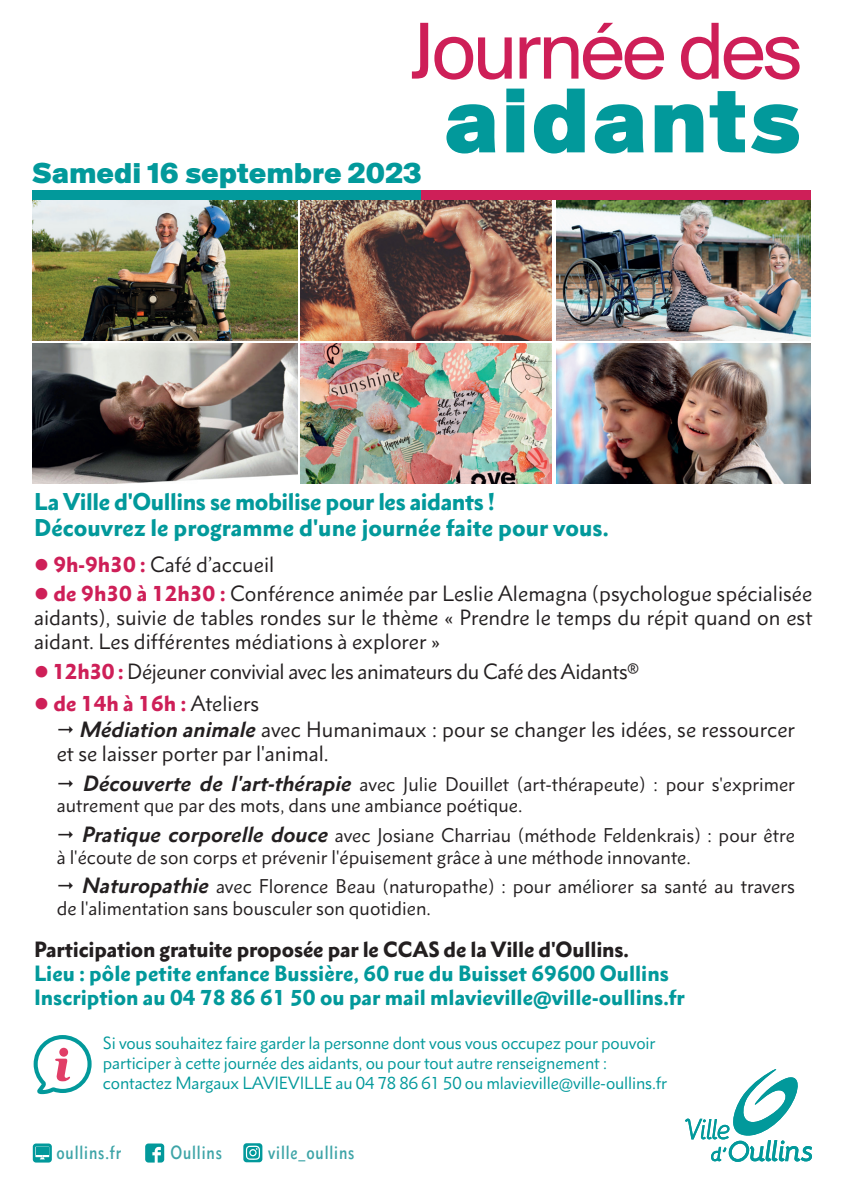
<style>
.page{position:relative;width:842px;height:1191px;background:#fff}
.page>*{position:absolute;margin:0;border:0;box-sizing:border-box;transform-origin:0 0}
.t1{font:900 96px "Suisse BP Intl";letter-spacing:.02em;color:#02999b}
.t2{font:84px "Suisse BP Intl";letter-spacing:-.04em;color:#ce1f58}
.t3{font:900 30px "Suisse BP Intl";color:#02999b}
.t4{font:900 22px/26.4px "Metro Nova Pro";color:#02999b}
.t5{font:20px/24px "Metro Nova Pro";color:#231f20;text-align:justify}
.t6{font:900 20px/24px "Metro Nova Pro";color:#02999b}
.t7{font:20px "Metro Nova Pro";letter-spacing:-.02em;color:#231f20}
.t8{font:900 20px "Metro Nova Pro";letter-spacing:-.01em;color:#231f20}
.t9{font:18px/21.6px "Metro Nova Pro";color:#231f20}
.t10{font:500 condensed 17.4px "Metro Nova Pro";letter-spacing:.05em;color:#3da4a7}
.t11{font:16px/20px "Metro Nova Pro";letter-spacing:-.01em;color:#02999b}
.s1{color:#ce1f58}
.s2{font-weight:900;color:#ce1f58}
.s3{font-weight:700;font-style:italic}
.s4{font-weight:700;font-style:italic;font-size:20px}
</style>
<div class="page">
<img style="left:32px;top:200px;width:265px;height:140px">
<img style="left:300px;top:200px;width:251px;height:140px">
<img style="left:556px;top:200px;width:255px;height:140px">
<img style="left:32px;top:343px;width:265px;height:141px">
<img style="left:300px;top:343px;width:251px;height:141px">
<img style="left:556px;top:343px;width:255px;height:141px">
<div style="left:419px;top:190px;width:392px;height:10px;background:#ce1f58"></div>
<svg style="left:145px;top:1143px;width:19px;height:19px"></svg>
<svg style="left:243px;top:1143px;width:19px;height:19px"></svg>
<svg style="left:33px;top:1143px;width:19px;height:19px"></svg>
<svg style="left:685px;top:1069px;width:127px;height:92px"></svg>
<div style="left:32px;top:190px;width:389px;height:10px;background:#02999b"></div>
<svg style="left:34px;top:1035px;width:58px;height:59px"></svg>
<h2 class="t2" style="left:409px;top:1px;width:395px">Journée des</h2>
<h3 class="t3" style="left:32px;top:155px;width:391px">Samedi 16 septembre 2023</h3>
<h1 class="t1" style="left:444px;top:64px;width:359px">aidants</h1>
<p class="t4" style="left:34px;top:488px;width:576px">La Ville d'Oullins se mobilise pour les aidants !<br>Découvrez le programme d'une journée faite pour vous.</p>
<p class="t5" style="left:34px;top:552px;width:242px"><span class="s1">●</span> <span class="s2">9h-9h30 :</span> Café d’accueil</p>
<p class="t5" style="left:34px;top:581px;width:780px"><span class="s1">●</span> <span class="s2">de 9h30 à 12h30 :</span> Conférence animée par Leslie Alemagna (psychologue spécialisée aidants), suivie de tables rondes sur le thème « Prendre le temps du répit quand on est aidant. Les différentes médiations à explorer »</p>
<p class="t7" style="left:34px;top:659px;width:606px"><span class="s1">●</span> <span class="s2">12h30 :</span> Déjeuner convivial avec les animateurs du Café des Aidants®</p>
<p class="t5" style="left:80px;top:690px;width:717px;line-height:25.8px;text-indent:-46px"><span class="s1">●</span> <span class="s2">de 14h à 16h :</span> Ateliers<br><span class="s3">Médiation animale</span> avec Humanimaux : pour se changer les idées, se ressourcer</p>
<p class="t5" style="left:57px;top:741px;width:273px">et se laisser porter par l'animal.</p>
<p class="t9" style="left:57px;top:773px;width:740px;text-indent:27px"><span class="s4">Découverte de l'art-thérapie</span> avec Julie Douillet (art-thérapeute) : pour s'exprimer autrement que par des mots, dans une ambiance poétique.</p>
<p class="t9" style="left:57px;top:824px;width:740px;text-indent:25px"><span class="s4">Pratique corporelle douce</span> avec Josiane Charriau (méthode Feldenkrais) : pour être à l'écoute de son corps et prévenir l'épuisement grâce à une méthode innovante.</p>
<p class="t9" style="left:57px;top:875px;width:740px;text-indent:26px"><span class="s4">Naturopathie</span> avec Florence Beau (naturopathe) : pour améliorer sa santé au travers de l'alimentation sans bousculer son quotidien.</p>
<p class="t8" style="left:34px;top:936px;width:596px">Participation gratuite proposée par le CCAS de la Ville d'Oullins.</p>
<p class="t6" style="left:34px;top:961px;width:652px">Lieu : pôle petite enfance Bussière, 60 rue du Buisset 69600 Oullins<br>Inscription au 04 78 86 61 50 ou par mail mlavieville@ville-oullins.fr</p>
<p class="t11" style="left:103px;top:1032px;width:566px">Si vous souhaitez faire garder la personne dont vous vous occupez pour pouvoir participer à cette journée des aidants, ou pour tout autre renseignement : contactez Margaux LAVIEVILLE au 04 78 86 61 50 ou mlavieville@ville-oullins.fr</p>
<p class="t10" style="left:56px;top:1141px;width:66px">oullins.fr</p>
<p class="t10" style="left:170px;top:1141px;width:53px">Oullins</p>
<p class="t10" style="left:268px;top:1141px;width:88px">ville_oullins</p>
</div>
